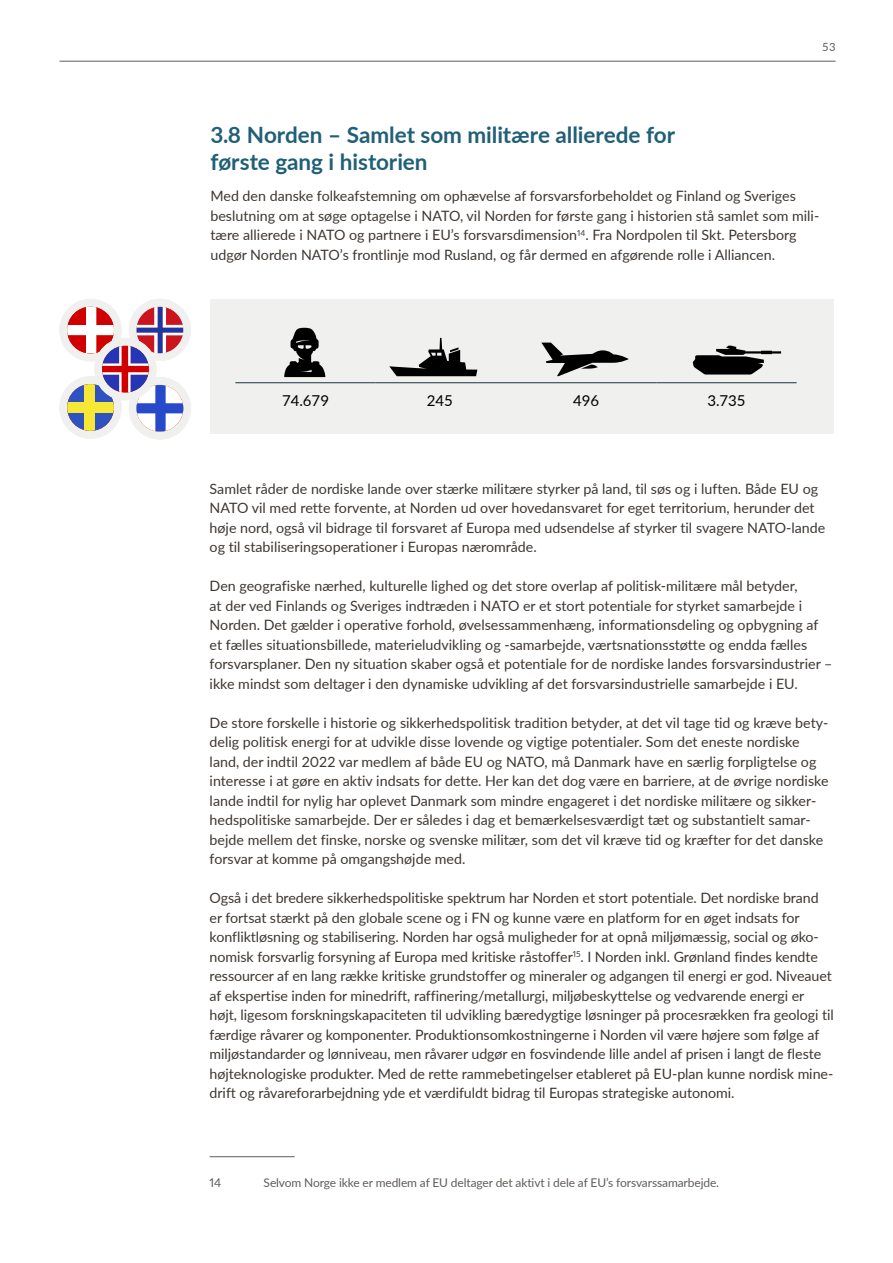
<style>
.page{position:relative;width:893px;height:1263px;background:#fff}
.page>*{position:absolute;margin:0;border:0;box-sizing:border-box;transform-origin:0 0}
.t1{font:700 22.5px/27px "Lato";color:#205f78}
.t2{font:15px "Lato";color:#000}
.t3{font:14.25px/19.5px "Lato";letter-spacing:-.005em;color:#3d3732}
.t4{font:12px "Lato";letter-spacing:-.01em;color:#615c58}
.t5{font:11.25px "Lato";color:#615c58}
</style>
<div class="page">
<div style="left:60px;top:299px;width:62px;height:62px;border:8px solid #f0f0ef;border-radius:50%"></div>
<hr style="left:210px;top:1156px;width:85px;height:1px;background:#615c58">
<div style="left:129px;top:299px;width:62px;height:62px;border:8px solid #f0f0ef;border-radius:50%"></div>
<div style="left:60px;top:377px;width:62px;height:62px;border:8px solid #f0f0ef;border-radius:50%"></div>
<div style="left:129px;top:378px;width:62px;height:62px;border:8px solid #f0f0ef;border-radius:50%"></div>
<svg style="left:65px;top:306px;width:122px;height:129px"></svg>
<div style="left:210px;top:299px;width:623px;height:134px;background:#f0f0ef"></div>
<svg style="left:235px;top:328px;width:562px;height:55px"></svg>
<hr style="left:60px;top:61px;width:776px;height:1px;background:#615c58">
<p class="t5" style="left:822px;top:39px;width:15px">53</p>
<h1 class="t1" style="left:210px;top:120px;width:466px">3.8 Norden – Samlet som militære allierede for første gang i historien</h1>
<p class="t3" style="left:210px;top:186px;width:610px">Med den danske folkeafstemning om ophævelse af forsvarsforbeholdet og Finland og Sveriges beslutning om at søge optagelse i NATO, vil Norden for første gang i historien stå samlet som mili&shy;tære allierede i NATO og partnere i EU’s forsvarsdimension<sup>14</sup>. Fra Nordpolen til Skt. Petersborg udgør Norden NATO’s frontlinje mod Rusland, og får dermed en afgørende rolle i Alliancen.</p>
<p class="t2" style="left:282px;top:390px;width:49px">74.679</p>
<p class="t2" style="left:427px;top:390px;width:28px">245</p>
<p class="t2" style="left:573px;top:390px;width:28px">496</p>
<p class="t2" style="left:707px;top:390px;width:40px">3.735</p>
<p class="t3" style="left:210px;top:478px;width:617px">Samlet råder de nordiske lande over stærke militære styrker på land, til søs og i luften. Både EU og NATO vil med rette forvente, at Norden ud over hovedansvaret for eget territorium, herunder det høje nord, også vil bidrage til forsvaret af Europa med udsendelse af styrker til svagere NATO-lande og til stabiliseringsoperationer i Europas nærområde.</p>
<p class="t3" style="left:210px;top:576px;width:624px">Den geografiske nærhed, kulturelle lighed og det store overlap af politisk-militære mål betyder,<br>at der ved Finlands og Sveriges indtræden i NATO er et stort potentiale for styrket samarbejde i Norden. Det gælder i operative forhold, øvelsessammenhæng, informationsdeling og opbygning af et fælles situationsbillede, materieludvikling og -samarbejde, værtsnationsstøtte og endda fælles forsvarsplaner. Den ny situation skaber også et potentiale for de nordiske landes forsvarsindustrier – ikke mindst som deltager i den dynamiske udvikling af det forsvarsindustrielle samarbejde i EU.</p>
<p class="t3" style="left:210px;top:712px;width:620px">De store forskelle i historie og sikkerhedspolitisk tradition betyder, at det vil tage tid og kræve bety&shy;delig politisk energi for at udvikle disse lovende og vigtige potentialer. Som det eneste nordiske land, der indtil 2022 var medlem af både EU og NATO, må Danmark have en særlig forpligtelse og interesse i at gøre en aktiv indsats for dette. Her kan det dog være en barriere, at de øvrige nordiske lande indtil for nylig har oplevet Danmark som mindre engageret i det nordiske militære og sikker&shy;hedspolitiske samarbejde. Der er således i dag et bemærkelsesværdigt tæt og substantielt samar&shy;bejde mellem det finske, norske og svenske militær, som det vil kræve tid og kræfter for det danske forsvar at komme på omgangshøjde med.</p>
<p class="t3" style="left:210px;top:888px;width:626px">Også i det bredere sikkerhedspolitiske spektrum har Norden et stort potentiale. Det nordiske brand er fortsat stærkt på den globale scene og i FN og kunne være en platform for en øget indsats for konfliktløsning og stabilisering. Norden har også muligheder for at opnå miljømæssig, social og øko&shy;nomisk forsvarlig forsyning af Europa med kritiske råstoffer<sup>15</sup>. I Norden inkl. Grønland findes kendte ressourcer af en lang række kritiske grundstoffer og mineraler og adgangen til energi er god. Niveauet af ekspertise inden for minedrift, raffinering/metallurgi, miljøbeskyttelse og vedvarende energi er højt, ligesom forskningskapaciteten til udvikling bæredygtige løsninger på procesrækken fra geologi til færdige råvarer og komponenter. Produktionsomkostningerne i Norden vil være højere som følge af miljøstandarder og lønniveau, men råvarer udgør en fosvindende lille andel af prisen i langt de fleste højteknologiske produkter. Med de rette rammebetingelser etableret på EU-plan kunne nordisk mine&shy;drift og råvareforarbejdning yde et værdifuldt bidrag til Europas strategiske autonomi.</p>
<p class="t4" style="left:210px;top:1174px;width:13px">14</p>
<p class="t4" style="left:264px;top:1174px;width:457px">Selvom Norge ikke er medlem af EU deltager det aktivt i dele af EU’s forsvarssamarbejde.</p>
</div>
